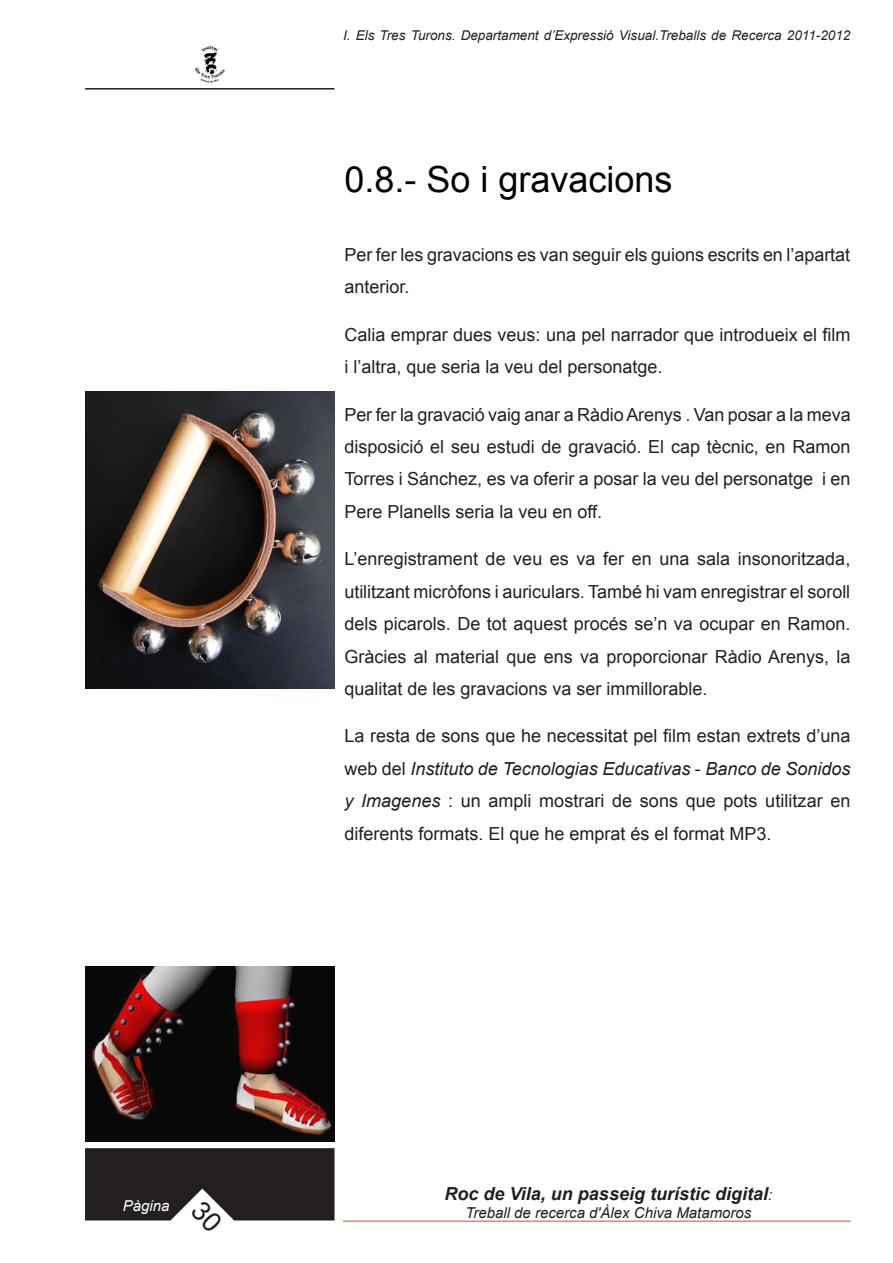
<style>
.page{position:relative;width:893px;height:1263px;background:#fff}
.page>*{position:absolute;margin:0;border:0;box-sizing:border-box;transform-origin:0 0}
.t1{font:36px "Arial";color:#000}
.t2{font:18px/32.4px "Arial";color:#231f20;text-align:justify}
.t3{font:italic 700 18px "Arial";color:#231f20}
.t4{font:italic 15px "Arial";color:#231f20}
.t5{font:italic 15px "Arial";color:#fff}
.t6{font:italic 13.5px "Arial";color:#231f20}
.s1{font-style:italic}
.s2{font-weight:400;font-size:15px}
</style>
<div class="page">
<div style="left:86px;top:1149px;width:248px;height:71px;background:#231f20"></div>
<div style="left:85px;top:1148px;width:249px;height:72px;border:2px solid #231f20"></div>
<hr style="left:343px;top:1220px;width:507px;height:2px;background:#f4815a">
<img style="left:194px;top:45px;width:31px;height:38px">
<hr style="left:85px;top:88px;width:250px;height:2px;background:#231f20">
<img style="left:85px;top:966px;width:249px;height:176px">
<img style="left:85px;top:391px;width:250px;height:298px">
<svg style="left:170px;top:1188px;width:65px;height:33px"></svg>
<p class="t5" style="left:123px;top:1196px;width:48px">Pàgina</p>
<p class="t6" style="left:343px;top:27px;width:509px">I. Els Tres Turons. Departament d’Expressió Visual.Treballs de Recerca 2011-2012</p>
<p class="t1" style="left:344px;top:156px;width:330px">0.8.- So i gravacions</p>
<p class="t2" style="left:344px;top:239px;width:507px">Per fer les gravacions es van seguir els guions escrits en l’apartat anterior.</p>
<p class="t2" style="left:344px;top:319px;width:507px">Calia emprar dues veus: una pel narrador que introdueix el film i l’altra, que seria la veu del personatge.</p>
<p class="t2" style="left:344px;top:398px;width:508px">Per fer la gravació vaig anar a Ràdio Arenys . Van posar a la meva disposició el seu estudi de gravació. El cap tècnic, en Ramon Torres i Sánchez, es va oferir a posar la veu del personatge i en Pere Planells seria la veu en off.</p>
<p class="t2" style="left:344px;top:543px;width:507px">L’enregistrament de veu es va fer en una sala insonoritzada, utilitzant micròfons i auriculars. També hi vam enregistrar el soroll dels picarols. De tot aquest procés se’n va ocupar en Ramon.<br>Gràcies al material que ens va proporcionar Ràdio Arenys, la qualitat de les gravacions va ser immillorable.</p>
<p class="t2" style="left:344px;top:720px;width:507px">La resta de sons que he necessitat pel film estan extrets d’una web del <span class="s1">Instituto de Tecnologias Educativas</span> - <span class="s1">Banco de Sonidos y Imagenes</span> : un ampli mostrari de sons que pots utilitzar en diferents formats. El que he emprat és el format MP3.</p>
<p class="t3" style="left:445px;top:1181px;width:329px">Roc de Vila, un passeig turístic digital<span class="s2">:</span></p>
<p class="t4" style="left:465px;top:1203px;width:288px">Treball de recerca d'Àlex Chiva Matamoros</p>
</div>
